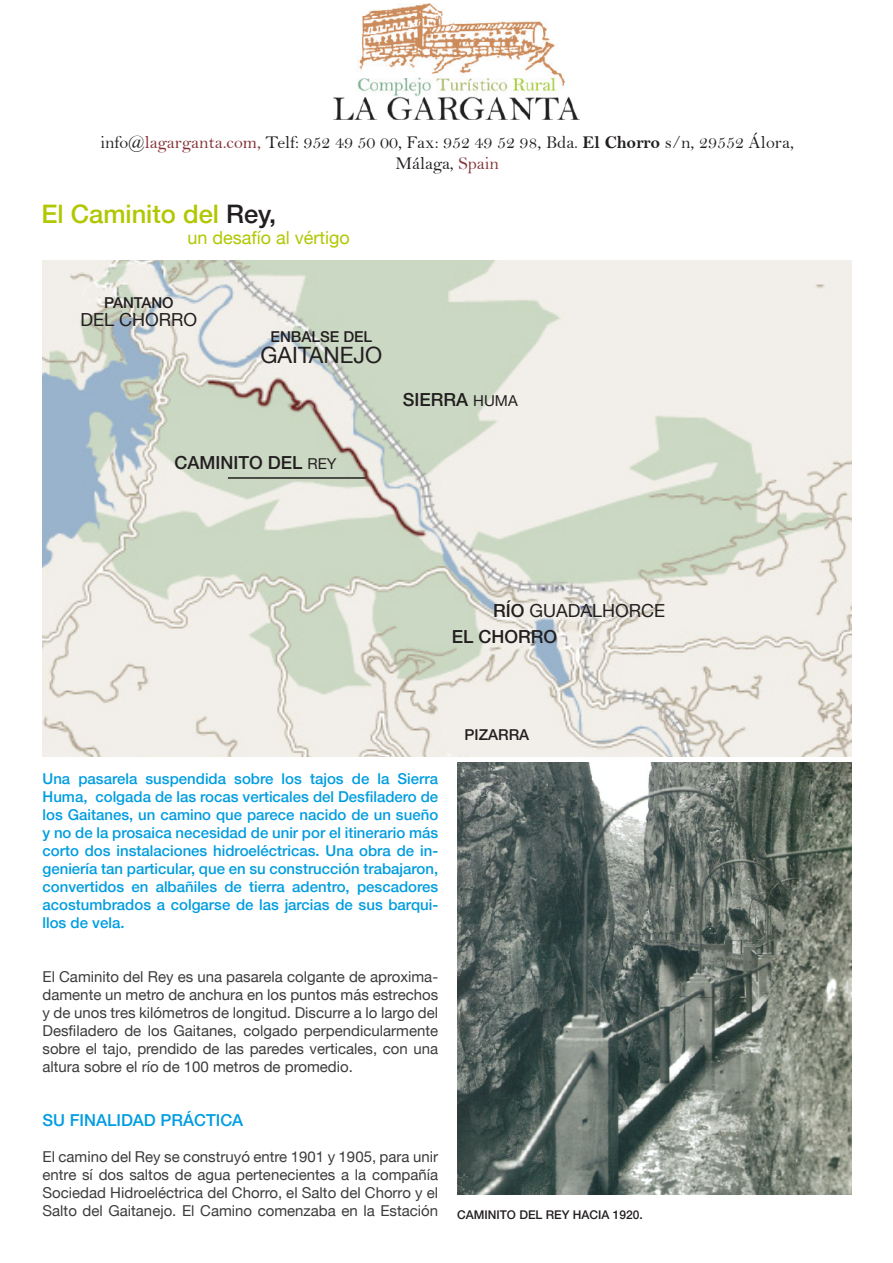
<style>
.page{position:relative;width:893px;height:1263px;background:#fff}
.page>*{position:absolute;margin:0;border:0;box-sizing:border-box;transform-origin:0 0}
.t1{font:500 25.5px "Helvetica Neue";color:#b1c700}
.t2{font:22.5px "Helvetica Neue";color:#231f20}
.t3{font:18px "Bell";color:#231f20}
.t4{font:500 18px "Helvetica Neue";color:#231f20}
.t5{font:18px "Helvetica Neue";color:#231f20}
.t6{font:18px "Helvetica Neue";color:#b1c700}
.t7{font:500 16.5px "Helvetica Neue";color:#009de0}
.t8{font:15px/18px "Helvetica Neue";color:#3c3c3d;text-align:justify}
.t9{font:500 15px/18px "Helvetica Neue";color:#009de0;text-align:justify}
.t10{font:500 15px "Helvetica Neue";color:#231f20}
.t11{font:500 12px "Helvetica Neue";color:#231f20}
.s1{color:#843034}
.s2{font-family:"Bell MT Bold"}
.s3{color:#231f20}
.s4{font-weight:400;font-size:15px}
.s5{font-weight:500}
</style>
<div class="page">
<img style="left:43px;top:261px;width:809px;height:496px">
<img style="left:334px;top:3px;width:245px;height:117px">
<img style="left:457px;top:763px;width:395px;height:432px">
<hr style="left:228px;top:477px;width:138px;height:2px;background:#231f20">
<p class="t3" style="left:100px;top:131px;width:695px">info@<span class="s1">lagarganta.com,</span> Telf: 952 49 50 00, Fax: 952 49 52 98, Bda. <span class="s2">El Chorro</span> s/n, 29552 Álora,</p>
<p class="t3" style="left:395px;top:153px;width:105px">Málaga, <span class="s1">Spain</span></p>
<p class="t1" style="left:41px;top:198px;width:236px">El Caminito del <span class="s3">Rey,</span></p>
<p class="t6" style="left:187px;top:227px;width:164px">un desafío al vértigo</p>
<p class="t10" style="left:104px;top:293px;width:71px">PANTANO</p>
<p class="t5" style="left:81px;top:308px;width:118px">DEL CHORRO</p>
<p class="t10" style="left:271px;top:328px;width:103px">ENBALSE DEL</p>
<p class="t2" style="left:261px;top:342px;width:123px">GAITANEJO</p>
<p class="t4" style="left:174px;top:452px;width:164px">CAMINITO DEL <span class="s4">REY</span></p>
<p class="t4" style="left:403px;top:389px;width:116px">SIERRA <span class="s4">HUMA</span></p>
<p class="t5" style="left:493px;top:599px;width:174px"><span class="s5">RÍO</span> GUADALHORCE</p>
<p class="t4" style="left:452px;top:626px;width:107px">EL CHORRO</p>
<p class="t10" style="left:465px;top:726px;width:66px">PIZARRA</p>
<p class="t9" style="left:43px;top:770px;width:397px">Una pasarela suspendida sobre los tajos de la Sierra Huma, colgada de las rocas verticales del Desfiladero de los Gaitanes, un camino que parece nacido de un sueño y no de la prosaica necesidad de unir por el itinerario más corto dos instalaciones hidroeléctricas. Una obra de in&shy;geniería tan particular, que en su construcción trabajaron, convertidos en albañiles de tierra adentro, pescadores acostumbrados a colgarse de las jarcias de sus barqui&shy;llos de vela.</p>
<p class="t8" style="left:43px;top:968px;width:397px">El Caminito del Rey es una pasarela colgante de aproxima&shy;damente un metro de anchura en los puntos más estrechos y de unos tres kilómetros de longitud. Discurre a lo largo del Desfiladero de los Gaitanes, colgado perpendicularmente sobre el tajo, prendido de las paredes verticales, con una altura sobre el río de 100 metros de promedio.</p>
<p class="t7" style="left:43px;top:1111px;width:202px">SU FINALIDAD PRÁCTICA</p>
<p class="t8" style="left:43px;top:1148px;width:397px">El camino del Rey se construyó entre 1901 y 1905, para unir entre sí dos saltos de agua pertenecientes a la compañía Sociedad Hidroeléctrica del Chorro, el Salto del Chorro y el Salto del Gaitanejo. El Camino comenzaba en la Estación</p>
<p class="t11" style="left:457px;top:1207px;width:187px">CAMINITO DEL REY HACIA 1920.</p>
</div>
